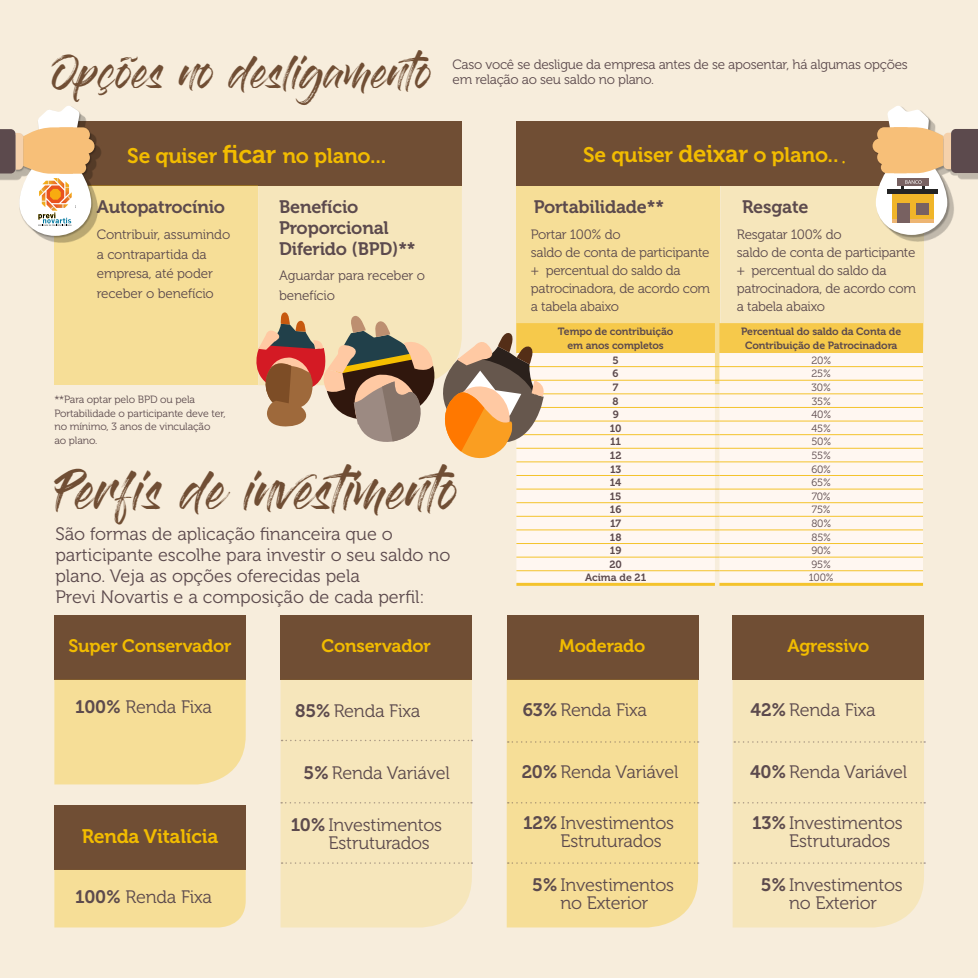
<style>
.page{position:relative;width:978px;height:978px;background:#f7eddc}
.page>*{position:absolute;margin:0;border:0;box-sizing:border-box;transform-origin:0 0}
.t1{font:39px "Gloss And Bloom";color:#704e34}
.t2{font:33px "Gloss And Bloom";color:#704e34}
.t3{font:21px "Museo 700";letter-spacing:-.01em;color:#f2bc00}
.t4{font:19.5px "Museo 700";letter-spacing:-.01em;color:#f2bc00}
.t5{font:18px/18px "Museo 300";letter-spacing:-.01em;color:#5c4a4d}
.t6{font:18px/21px "Museo 700";letter-spacing:-.01em;color:#5c4a4d}
.t7{font:18px "Museo 700";letter-spacing:-.01em;color:#f2bc00}
.t8{font:13.5px/18px "Museo 300";letter-spacing:-.02em;color:#5c4a4d}
.t9{font:10.5px/13.5px "Museo 300";letter-spacing:-.01em;color:#5c4a4d}
.t10{font:10.5px/13.5px "Museo 700";letter-spacing:-.01em;color:#5c4a4d;text-align:center}
.s1{font-size:25.5px}
.s2{font-size:24px}
.s3{font-family:"Ming Lt HKSCS Ext B";color:#f5bf00}
.s4{font-family:"Museo 700"}
</style>
<div class="page">
<div style="left:55px;top:616px;width:191px;height:64px;background:#704e34"></div>
<div style="left:54px;top:680px;width:192px;height:104px;background:#f6de97"></div>
<div style="left:55px;top:806px;width:191px;height:64px;background:#704e34"></div>
<div style="left:54px;top:870px;width:192px;height:57px;background:#f6de97"></div>
<div style="left:507px;top:616px;width:191px;height:64px;background:#704e34"></div>
<div style="left:507px;top:680px;width:191px;height:247px;background:#f6de97"></div>
<svg style="left:508px;top:741px;width:191px;height:2px"></svg>
<svg style="left:508px;top:802px;width:191px;height:2px"></svg>
<svg style="left:508px;top:862px;width:191px;height:2px"></svg>
<div style="left:733px;top:680px;width:191px;height:247px;background:#f6e6bb"></div>
<div style="left:733px;top:616px;width:191px;height:64px;background:#704e34"></div>
<svg style="left:734px;top:741px;width:191px;height:2px"></svg>
<svg style="left:734px;top:802px;width:191px;height:2px"></svg>
<svg style="left:734px;top:862px;width:191px;height:2px"></svg>
<div style="left:720px;top:186px;width:204px;height:158px;background:#f6e6bb"></div>
<div style="left:516px;top:186px;width:204px;height:198px;background:#f6de97"></div>
<div style="left:516px;top:122px;width:408px;height:64px;background:#704e34"></div>
<svg style="left:516px;top:462px;width:407px;height:120px;fill:#fff7f1"></svg>
<hr style="left:516px;top:475px;width:199px;height:1px;background:#f4c32c">
<hr style="left:719px;top:475px;width:204px;height:1px;background:#f4c32c">
<hr style="left:516px;top:489px;width:199px;height:1px;background:#f4c32c">
<hr style="left:719px;top:489px;width:204px;height:1px;background:#f4c32c">
<hr style="left:516px;top:502px;width:199px;height:1px;background:#f4c32c">
<hr style="left:719px;top:502px;width:204px;height:1px;background:#f4c32c">
<hr style="left:516px;top:516px;width:199px;height:1px;background:#f4c32c">
<hr style="left:719px;top:516px;width:204px;height:1px;background:#f4c32c">
<hr style="left:516px;top:530px;width:199px;height:1px;background:#f4c32c">
<hr style="left:719px;top:530px;width:204px;height:1px;background:#f4c32c">
<hr style="left:516px;top:543px;width:199px;height:1px;background:#f4c32c">
<hr style="left:719px;top:543px;width:204px;height:1px;background:#f4c32c">
<hr style="left:516px;top:557px;width:199px;height:1px;background:#f4c32c">
<hr style="left:719px;top:557px;width:204px;height:1px;background:#f4c32c">
<hr style="left:516px;top:570px;width:199px;height:1px;background:#f4c32c">
<hr style="left:719px;top:570px;width:204px;height:1px;background:#f4c32c">
<hr style="left:516px;top:583px;width:199px;height:3px;background:#f4c32c">
<hr style="left:719px;top:583px;width:204px;height:3px;background:#f4c32c">
<div style="left:55px;top:122px;width:407px;height:64px;background:#704e34"></div>
<div style="left:258px;top:186px;width:204px;height:126px;background:#f6e6bb"></div>
<div style="left:54px;top:186px;width:204px;height:199px;background:#f6de97"></div>
<svg style="left:256px;top:312px;width:667px;height:150px"></svg>
<div style="left:281px;top:616px;width:191px;height:64px;background:#704e34"></div>
<div style="left:281px;top:680px;width:191px;height:247px;background:#f6e6bb"></div>
<svg style="left:282px;top:862px;width:190px;height:2px"></svg>
<svg style="left:282px;top:740px;width:190px;height:1px"></svg>
<svg style="left:281px;top:802px;width:191px;height:2px"></svg>
<div style="left:0;top:112px;width:101px;height:131px;background:#000;opacity:.25"></div>
<div style="left:16px;top:106px;width:81px;height:132px;background:#000;opacity:.28"></div>
<div style="left:19px;top:154px;width:72px;height:82px;background:#fff;border-radius:34px"></div>
<svg style="left:0;top:106px;width:95px;height:120px"></svg>
<div style="left:879px;top:112px;width:99px;height:130px;background:#000;opacity:.22"></div>
<div style="left:872px;top:106px;width:81px;height:132px;background:#000;opacity:.28"></div>
<div style="left:876px;top:153px;width:71px;height:82px;background:#fff;border-radius:34px"></div>
<div style="left:892px;top:189px;width:41px;height:34px;background:#f0b529"></div>
<div style="left:888px;top:189px;width:50px;height:5px;background:#242424"></div>
<div style="left:916px;top:203px;width:12px;height:12px;background:#786161"></div>
<hr style="left:892px;top:219px;width:41px;height:4px;background:#edb573">
<div style="left:897px;top:203px;width:12px;height:20px;background:#786161"></div>
<svg style="left:873px;top:106px;width:105px;height:84px"></svg>
<h2 class="t2" style="left:52px;top:57px;width:385px">Opções no desligamento</h2>
<p class="t3" style="left:127px;top:144px;width:261px">Se quiser <span class="s1">ficar</span> no plano...</p>
<p class="t6" style="left:97px;top:197px;width:130px">Autopatrocínio</p>
<p class="t8" style="left:97px;top:225px;width:135px;line-height:19.5px">Contribuir, assumindo a contrapartida da empresa, até poder receber o benefício</p>
<p class="t6" style="left:279px;top:197px;width:138px">Benefício<br>Proporcional<br>Diferido (BPD)**</p>
<p class="t8" style="left:279px;top:266px;width:148px;line-height:19.5px">Aguardar para receber o benefício</p>
<p class="t8" style="left:453px;top:57px;width:457px;line-height:15px">Caso você se desligue da empresa antes de se aposentar, há algumas opções em relação ao seu saldo no plano.</p>
<p class="t3" style="left:583px;top:143px;width:267px">Se quiser <span class="s2">deixar</span> o plano..<span class="s3">.</span></p>
<p class="t6" style="left:534px;top:197px;width:132px">Portabilidade**</p>
<p class="t8" style="left:737px;top:226px;width:181px">Resgatar 100% do<br>saldo de conta de participante + percentual do saldo da patrocinadora, de acordo com a tabela abaixo</p>
<p class="t6" style="left:742px;top:197px;width:68px">Resgate</p>
<p class="t8" style="left:531px;top:226px;width:181px">Portar 100% do<br>saldo de conta de participante + percentual do saldo da patrocinadora, de acordo com a tabela abaixo</p>
<p class="t9" style="left:54px;top:393px;width:173px">**Para optar pelo BPD ou pela<br>Portabilidade o participante deve ter, no mínimo, 3 anos de vinculação<br>ao plano.</p>
<h1 class="t1" style="left:55px;top:473px;width:409px">Perfis de investimento</h1>
<p class="t5" style="left:55px;top:523px;width:396px;line-height:21px">São formas de aplicação financeira que o participante escolhe para investir o seu saldo no plano. Veja as opções oferecidas pela<br>Previ Novartis e a composição de cada perfil:</p>
<p class="t7" style="left:68px;top:635px;width:165px">Super Conservador</p>
<p class="t5" style="left:75px;top:698px;width:138px"><span class="s4">100%</span> Renda Fixa</p>
<p class="t4" style="left:82px;top:825px;width:138px">Renda Vitalícia</p>
<p class="t5" style="left:75px;top:888px;width:138px"><span class="s4">100%</span> Renda Fixa</p>
<p class="t7" style="left:321px;top:635px;width:111px">Conservador</p>
<p class="t5" style="left:295px;top:702px;width:127px"><span class="s4">85%</span> Renda Fixa</p>
<p class="t5" style="left:304px;top:764px;width:148px"><span class="s4">5%</span> Renda Variável</p>
<p class="t5" style="left:329px;top:816px;width:115px;text-indent:-38px"><span class="s4">10%</span> Investimentos<br>Estruturados</p>
<p class="t10" style="left:558px;top:325px;width:117px">Tempo de contribuição em anos completos</p>
<p class="t10" style="left:741px;top:325px;width:161px">Percentual do saldo da Conta de<br>Contribuição de Patrocinadora</p>
<p class="t10" style="left:613px;top:353px;width:8px">5</p>
<p class="t9" style="left:811px;top:353px;width:21px">20%</p>
<p class="t10" style="left:613px;top:367px;width:8px">6</p>
<p class="t9" style="left:811px;top:367px;width:21px">25%</p>
<p class="t10" style="left:613px;top:381px;width:7px">7</p>
<p class="t9" style="left:811px;top:381px;width:21px">30%</p>
<p class="t10" style="left:613px;top:394px;width:8px">8</p>
<p class="t9" style="left:812px;top:394px;width:21px">35%</p>
<p class="t10" style="left:613px;top:408px;width:8px">9</p>
<p class="t9" style="left:811px;top:408px;width:21px">40%</p>
<p class="t10" style="left:610px;top:422px;width:13px">10</p>
<p class="t9" style="left:811px;top:422px;width:21px">45%</p>
<p class="t10" style="left:610px;top:435px;width:13px">11</p>
<p class="t9" style="left:811px;top:435px;width:21px">50%</p>
<p class="t10" style="left:610px;top:449px;width:13px">12</p>
<p class="t9" style="left:811px;top:449px;width:21px">55%</p>
<p class="t10" style="left:610px;top:462px;width:13px">13</p>
<p class="t9" style="left:811px;top:462px;width:21px">60%</p>
<p class="t10" style="left:610px;top:476px;width:13px">14</p>
<p class="t9" style="left:812px;top:476px;width:21px">65%</p>
<p class="t10" style="left:610px;top:490px;width:13px">15</p>
<p class="t9" style="left:812px;top:490px;width:21px">70%</p>
<p class="t10" style="left:610px;top:503px;width:13px">16</p>
<p class="t9" style="left:812px;top:503px;width:20px">75%</p>
<p class="t10" style="left:610px;top:517px;width:13px">17</p>
<p class="t9" style="left:811px;top:517px;width:21px">80%</p>
<p class="t10" style="left:610px;top:530px;width:13px">18</p>
<p class="t9" style="left:811px;top:531px;width:21px">85%</p>
<p class="t10" style="left:610px;top:544px;width:13px">19</p>
<p class="t9" style="left:811px;top:544px;width:21px">90%</p>
<p class="t10" style="left:609px;top:558px;width:14px">20</p>
<p class="t9" style="left:812px;top:558px;width:21px">95%</p>
<p class="t10" style="left:585px;top:571px;width:63px">Acima de 21</p>
<p class="t9" style="left:809px;top:571px;width:26px">100%</p>
<p class="t7" style="left:559px;top:635px;width:88px">Moderado</p>
<p class="t7" style="left:787px;top:635px;width:83px">Agressivo</p>
<p class="t5" style="left:523px;top:701px;width:126px"><span class="s4">63%</span> Renda Fixa</p>
<p class="t5" style="left:750px;top:701px;width:127px"><span class="s4">42%</span> Renda Fixa</p>
<p class="t5" style="left:522px;top:763px;width:158px"><span class="s4">20%</span> Renda Variável</p>
<p class="t5" style="left:561px;top:814px;width:115px;text-indent:-37px"><span class="s4">12%</span> Investimentos<br>Estruturados</p>
<p class="t5" style="left:532px;top:876px;width:143px;text-align:center"><span class="s4">5%</span> Investimentos no Exterior</p>
<p class="t5" style="left:750px;top:763px;width:159px"><span class="s4">40%</span> Renda Variável</p>
<p class="t5" style="left:789px;top:814px;width:115px;text-indent:-37px"><span class="s4">13%</span> Investimentos<br>Estruturados</p>
<p class="t5" style="left:761px;top:876px;width:143px;text-align:center"><span class="s4">5%</span> Investimentos no Exterior</p>
</div>
